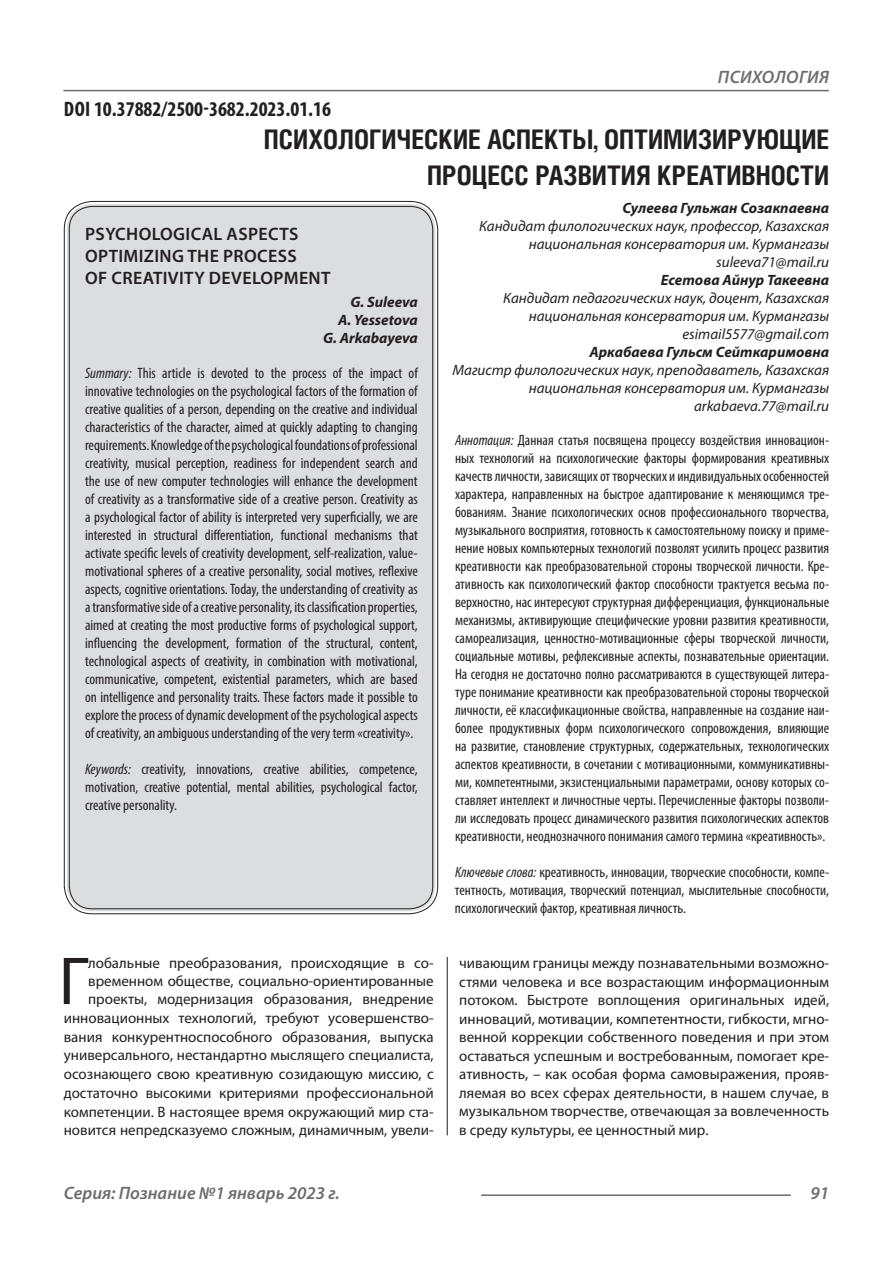
<style>
.page{position:relative;width:893px;height:1263px;background:#fff}
.page>*{position:absolute;margin:0;border:0;box-sizing:border-box;transform-origin:0 0}
.Статья_текст_первый{font:68.4px "Myriad Pro";color:#231f20}
.Статья_название{font:700 27px "Helios Cond C";color:#231f20}
.ДОИ{font:700 condensed 21px "Myriad Pro";color:#231f20}
.Статья_название_англ{font:600 18px "Myriad Pro";letter-spacing:.02em;color:#231f20}
.t1{font:italic 600 18px "Myriad Pro";color:#6c6d70}
.t2{font:italic 600 18px "Myriad Pro";letter-spacing:.02em;color:#6c6d70}
.Статья_аннотация_тек{font:condensed 15px/18px "Myriad Pro";color:#231f20;text-align:justify}
.Статья_аннотация_анг{font:condensed 15px/18px "Myriad Pro";color:#231f20;text-align:justify}
.Статья_текст_первый-2{font:15px/18.6px "Myriad Pro";color:#231f20;text-align:right}
.Статья_автор_инфо{font:italic 15px/18px "Myriad Pro";color:#231f20;text-align:right}
.Статья_автор_фио_рус{font:italic 700 15px "Myriad Pro";color:#231f20}
.Статья_автор_англ{font:italic 700 15px "Myriad Pro";color:#231f20}
.s1{font-style:italic}
</style>
<div class="page">
<hr style="left:447px;top:128px;width:1px;height:1007px;background:#231f20">
<hr style="left:63px;top:90px;width:766px;height:1px;background:#6c6d70">
<hr style="left:481px;top:1194px;width:310px;height:2px;background:#6c6d70">
<div style="left:441px;top:103px;width:10px;height:854px;background:#fff"></div>
<div style="left:67px;top:204px;width:368px;height:707px;background:#dcdddf;border-radius:26px"></div>
<p class="ДОИ" style="left:64px;top:96px;width:269px">DOI 10.37882/2500-3682.2023.01.16</p>
<p class="t2" style="left:718px;top:66px;width:113px">ПСИХОЛОГИЯ</p>
<p class="Статья_название" style="left:264px;top:124px;width:567px">ПСИХОЛОГИЧЕСКИЕ АСПЕКТЫ, ОПТИМИЗИРУЮЩИЕ</p>
<p class="Статья_название" style="left:427px;top:160px;width:403px">ПРОЦЕСС РАЗВИТИЯ КРЕАТИВНОСТИ</p>
<p class="Статья_автор_фио_рус" style="left:622px;top:198px;width:208px">Сулеева Гульжан Созакпаевна</p>
<p class="Статья_автор_инфо" style="left:479px;top:217px;width:352px">Кандидат филологических наук, профессор, Казахская национальная консерватория им. Курмангазы</p>
<p class="Статья_автор_инфо" style="left:716px;top:253px;width:114px">suleeva71@mail.ru</p>
<p class="Статья_автор_фио_рус" style="left:661px;top:270px;width:170px">Есетова Айнур Такеевна</p>
<p class="Статья_автор_инфо" style="left:503px;top:289px;width:327px">Кандидат педагогических наук, доцент, Казахская национальная консерватория им. Курмангазы</p>
<p class="Статья_автор_инфо" style="left:682px;top:325px;width:148px">esimail5577@gmail.com</p>
<p class="Статья_автор_фио_рус" style="left:590px;top:342px;width:241px">Аркабаева Гульсм Сейткаримовна</p>
<p class="Статья_автор_инфо" style="left:453px;top:361px;width:378px">Магистр филологических наук, преподаватель, Казахская национальная консерватория им. Курмангазы</p>
<p class="Статья_автор_инфо" style="left:694px;top:397px;width:137px">arkabaeva.77@mail.ru</p>
<p class="Статья_аннотация_тек" style="left:455px;top:431px;width:376px"><span class="s1">Аннотация:</span> Данная статья посвящена процессу воздействия инновацион&shy;ных технологий на психологические факторы формирования креативных качеств личности, зависящих от творческих и индивидуальных особенностей характера, направленных на быстрое адаптирование к меняющимся тре&shy;бованиям. Знание психологических основ профессионального творчества, музыкального восприятия, готовность к самостоятельному поиску и приме&shy;нение новых компьютерных технологий позволят усилить процесс развития креативности как преобразовательной стороны творческой личности. Кре&shy;ативность как психологический фактор способности трактуется весьма по&shy;верхностно, нас интересуют структурная дифференциация, функциональные механизмы, активирующие специфические уровни развития креативности, самореализация, ценностно-мотивационные сферы творческой личности, социальные мотивы, рефлексивные аспекты, познавательные ориентации.<br>На сегодня не достаточно полно рассматриваются в существующей литера&shy;туре понимание креативности как преобразовательной стороны творческой личности, её классификационные свойства, направленные на создание наи&shy;более продуктивных форм психологического сопровождения, влияющие на развитие, становление структурных, содержательных, технологических аспектов креативности, в сочетании с мотивационными, коммуникативны&shy;ми, компетентными, экзистенциальными параметрами, основу которых со&shy;ставляет интеллект и личностные черты. Перечисленные факторы позволи&shy;ли исследовать процесс динамического развития психологических аспектов креативности, неоднозначного понимания самого термина «креативность».</p>
<p class="Статья_аннотация_тек" style="left:455px;top:863px;width:376px"><span class="s1">Ключевые слова:</span> креативность, инновации, творческие способности, компе&shy;тентность, мотивация, творческий потенциал, мыслительные способности, психологический фактор, креативная личность.</p>
<p class="Статья_название_англ" style="left:85px;top:223px;width:215px">PSYCHOLOGICAL ASPECTS</p>
<p class="Статья_название_англ" style="left:85px;top:244px;width:213px">OPTIMIZING THE PROCESS</p>
<p class="Статья_название_англ" style="left:85px;top:266px;width:247px">OF CREATIVITY DEVELOPMENT</p>
<p class="Статья_автор_англ" style="left:350px;top:292px;width:69px">G. Suleeva</p>
<p class="Статья_автор_англ" style="left:338px;top:310px;width:81px">A. Yessetova</p>
<p class="Статья_автор_англ" style="left:323px;top:328px;width:96px">G. Arkabayeva</p>
<p class="Статья_аннотация_анг" style="left:85px;top:364px;width:334px"><span class="s1">Summary:</span> This article is devoted to the process of the impact of innovative technologies on the psychological factors of the formation of creative qualities of a person, depending on the creative and individual characteristics of the character, aimed at quickly adapting to changing requirements. Knowledge of the psychological foundations of professional creativity, musical perception, readiness for independent search and the use of new computer technologies will enhance the development of creativity as a transformative side of a creative person. Creativity as a psychological factor of ability is interpreted very superficially, we are interested in structural differentiation, functional mechanisms that activate specific levels of creativity development, self-realization, value&shy;motivational spheres of a creative personality, social motives, reflexive aspects, cognitive orientations. Today, the understanding of creativity as a transformative side of a creative personality, its classification properties, aimed at creating the most productive forms of psychological support, influencing the development, formation of the structural, content, technological aspects of creativity, in combination with motivational, communicative, competent, existential parameters, which are based on intelligence and personality traits. These factors made it possible to explore the process of dynamic development of the psychological aspects of creativity, an ambiguous understanding of the very term «creativity».</p>
<p class="Статья_аннотация_анг" style="left:85px;top:760px;width:334px"><span class="s1">Keywords:</span> creativity, innovations, creative abilities, competence, motivation, creative potential, mental abilities, psychological factor, creative personality.</p>
<p class="Статья_текст_первый-2" style="left:64px;top:953px;width:371px">лобальные преобразования, происходящие в со&shy;временном обществе, социально-ориентированные проекты, модернизация образования, внедрение инновационных технологий, требуют усовершенство&shy;вания конкурентноспособного образования, выпуска универсального, нестандартно мыслящего специалиста, осознающего свою креативную созидающую миссию, с достаточно высокими критериями профессиональной компетенции. В настоящее время окружающий мир ста&shy;новится непредсказуемо сложным, динамичным, увели-</p>
<p class="Статья_текст_первый-2" style="left:459px;top:953px;width:371px;text-align:justify">чивающим границы между познавательными возможно&shy;стями человека и все возрастающим информационным потоком. Быстроте воплощения оригинальных идей, инноваций, мотивации, компетентности, гибкости, мгно&shy;венной коррекции собственного поведения и при этом оставаться успешным и востребованным, помогает кре&shy;ативность, – как особая форма самовыражения, прояв&shy;ляемая во всех сферах деятельности, в нашем случае, в музыкальном творчестве, отвечающая за вовлеченность в среду культуры, ее ценностный мир.</p>
<p class="Статья_текст_первый" style="left:59px;top:939px;width:31px">Г</p>
<p class="t1" style="left:64px;top:1182px;width:278px">Серия: Познание №1 январь 2023 г.</p>
<p class="t1" style="left:810px;top:1182px;width:20px">91</p>
</div>
